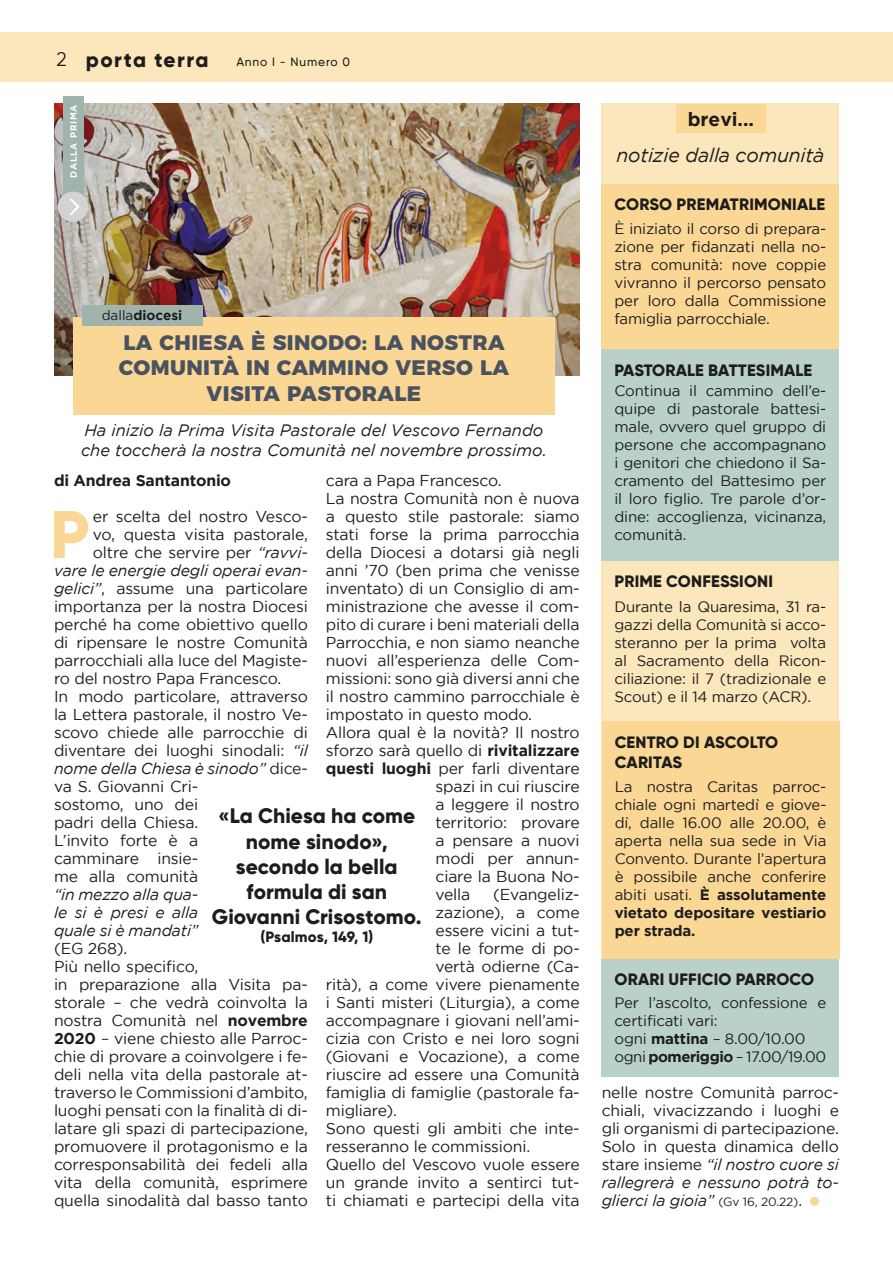
<style>
.page{position:relative;width:893px;height:1263px;background:#fff}
.page>*{position:absolute;margin:0;border:0;box-sizing:border-box;transform-origin:0 0}
.t1{font:800 67.2px "Gilroy";color:#fbd796}
.t2{font:800 21px/25.2px "Gilroy";letter-spacing:.005em;color:#1d1d1b;text-align:center}
.t3{font:800 21px/25.5px "Montserrat";letter-spacing:.02em;color:#4a5260;text-align:center}
.t4{font:800 21px "Gilroy";letter-spacing:.07em;color:#1d1d1b}
.t5{font:italic 19.5px "Gotham";letter-spacing:-.01em;color:#1d1d1b}
.t6{font:700 19.05px "Gotham";color:#1d1d1b}
.t7{font:800 16.5px/19.8px "Gilroy";letter-spacing:.01em;color:#1d1d1b}
.t8{font:italic 16.5px/19.8px "Gotham";color:#1d1d1b}
.t9{font:15.75px/18px "Gotham";letter-spacing:-.01em;color:#1d1d1b}
.t10{font:italic 15.75px/18px "Gotham";letter-spacing:-.01em;color:#1d1d1b;text-align:justify}
.t11{font:700 15.75px "Gotham";letter-spacing:-.01em;color:#1d1d1b}
.t12{font:15px/18px "Gotham";letter-spacing:-.01em;color:#1d1d1b;text-align:justify}
.t13{font:800 15px "Gilroy";letter-spacing:.01em;color:#1d1d1b}
.t14{font:700 13.5px "Gotham";color:#1d1d1b}
.t15{font:500 12px "Gilroy";letter-spacing:.07em;color:#1d1d1b}
.t16{font:700 9px "Gotham";letter-spacing:.09em;color:#fff}
.s1{font-weight:400;font-size:19.5px}
.s2{font-weight:400}
.s3{font-weight:700}
.s4{font-style:italic}
.s5{font-style:normal}
.s6{font-size:12px}
</style>
<div class="page">
<div style="left:0;top:33px;width:893px;height:49px;background:#fce6bb"></div>
<img style="left:54px;top:103px;width:526px;height:273px">
<div style="left:73px;top:317px;width:482px;height:98px;background:#fbd796"></div>
<div style="left:602px;top:103px;width:237px;height:862px;background:#fce6bb"></div>
<div style="left:63px;top:96px;width:21px;height:121px;background:#a0b4ad"></div>
<svg style="left:58px;top:192px;width:30px;height:30px"></svg>
<div style="left:82px;top:305px;width:121px;height:20px;background:#a0b4ad"></div>
<div style="left:676px;top:104px;width:89px;height:29px;background:#fbd796"></div>
<div style="left:602px;top:184px;width:237px;height:166px;background:#fbd796"></div>
<div style="left:602px;top:350px;width:237px;height:211px;background:#bad1ca"></div>
<div style="left:602px;top:722px;width:237px;height:237px;background:#fbd796"></div>
<div style="left:602px;top:959px;width:237px;height:118px;background:#bad1ca"></div>
<h2 class="t4" style="left:56px;top:46px;width:154px"><span class="s1">2</span> porta terra</h2>
<p class="t15" style="left:236px;top:55px;width:115px">Anno I - Numero 0</p>
<p class="t16" style="left:69px;top:178px;width:75px;rotate:-90deg">DALLA PRIMA</p>
<p class="t14" style="left:102px;top:307px;width:82px"><span class="s2">dalla</span>diocesi</p>
<h2 class="t3" style="left:119px;top:328px;width:392px">LA CHIESA È SINODO: LA NOSTRA<br>COMUNITÀ IN CAMMINO VERSO LA<br>VISITA PASTORALE</h2>
<p class="t8" style="left:81px;top:420px;width:467px">Ha inizio la Prima Visita Pastorale del Vescovo Fernando che toccherà la nostra Comunità nel novembre prossimo.</p>
<p class="t11" style="left:54px;top:471px;width:179px">di Andrea Santantonio</p>
<h1 class="t1" style="left:50px;top:492px;width:41px">P</h1>
<p class="t9" style="left:93px;top:507px;width:216px">er scelta del nostro Vesco-</p>
<p class="t9" style="left:326px;top:471px;width:177px">cara a Papa Francesco.</p>
<p class="t9" style="left:326px;top:489px;width:255px">La nostra Comunità non è nuova</p>
<p class="t9" style="left:326px;top:507px;width:255px">a questo stile pastorale: siamo</p>
<p class="t9" style="left:326px;top:525px;width:255px">stati forse la prima parrocchia</p>
<p class="t9" style="left:326px;top:543px;width:255px">della Diocesi a dotarsi già negli</p>
<p class="t9" style="left:326px;top:561px;width:255px">anni ’70 (ben prima che venisse</p>
<p class="t9" style="left:326px;top:579px;width:255px">inventato) di un Consiglio di am-</p>
<p class="t9" style="left:326px;top:597px;width:255px">ministrazione che avesse il com-</p>
<p class="t9" style="left:326px;top:615px;width:255px">pito di curare i beni materiali della</p>
<p class="t9" style="left:326px;top:633px;width:255px">Parrocchia, e non siamo neanche</p>
<p class="t9" style="left:326px;top:651px;width:255px">nuovi all’esperienza delle Com-</p>
<p class="t9" style="left:326px;top:669px;width:255px">missioni: sono già diversi anni che</p>
<p class="t9" style="left:326px;top:687px;width:255px">il nostro cammino parrocchiale è</p>
<p class="t9" style="left:326px;top:705px;width:208px">impostato in questo modo.</p>
<p class="t9" style="left:326px;top:723px;width:255px">Allora qual è la novità? Il nostro</p>
<p class="t9" style="left:326px;top:741px;width:255px">sforzo sarà quello di <span class="s3">rivitalizzare</span></p>
<p class="t9" style="left:326px;top:759px;width:255px"><span class="s3">questi luoghi</span> per farli diventare</p>
<p class="t9" style="left:435px;top:777px;width:146px">spazi in cui riuscire</p>
<p class="t9" style="left:435px;top:795px;width:146px">a leggere il nostro</p>
<p class="t9" style="left:435px;top:813px;width:146px">territorio: provare</p>
<p class="t9" style="left:435px;top:831px;width:146px">a pensare a nuovi</p>
<p class="t9" style="left:435px;top:849px;width:146px">modi per annun-</p>
<p class="t9" style="left:435px;top:867px;width:146px">ciare la Buona No-</p>
<p class="t9" style="left:435px;top:885px;width:36px">vella</p>
<p class="t9" style="left:493px;top:885px;width:88px">(Evangeliz-</p>
<p class="t9" style="left:435px;top:903px;width:146px">zazione), a come</p>
<p class="t9" style="left:435px;top:921px;width:146px">essere vicini a tut-</p>
<p class="t9" style="left:435px;top:939px;width:146px">te le forme di po-</p>
<p class="t9" style="left:435px;top:957px;width:146px">vertà odierne (Ca-</p>
<p class="t9" style="left:326px;top:975px;width:255px">rità), a come vivere pienamente</p>
<p class="t9" style="left:326px;top:993px;width:255px">i Santi misteri (Liturgia), a come</p>
<p class="t9" style="left:326px;top:1011px;width:255px">accompagnare i giovani nell’ami-</p>
<p class="t9" style="left:326px;top:1029px;width:255px">cizia con Cristo e nei loro sogni</p>
<p class="t9" style="left:326px;top:1047px;width:255px">(Giovani e Vocazione), a come</p>
<p class="t9" style="left:326px;top:1065px;width:255px">riuscire ad essere una Comunità</p>
<p class="t9" style="left:326px;top:1083px;width:255px">famiglia di famiglie (pastorale fa-</p>
<p class="t9" style="left:326px;top:1101px;width:73px">migliare).</p>
<p class="t9" style="left:326px;top:1119px;width:255px">Sono questi gli ambiti che inte-</p>
<p class="t9" style="left:326px;top:1137px;width:206px">resseranno le commissioni.</p>
<p class="t9" style="left:326px;top:1155px;width:255px">Quello del Vescovo vuole essere</p>
<p class="t9" style="left:326px;top:1173px;width:255px">un grande invito a sentirci tut-</p>
<p class="t9" style="left:326px;top:1191px;width:255px">ti chiamati e partecipi della vita</p>
<p class="t9" style="left:93px;top:525px;width:216px">vo, questa visita pastorale,</p>
<p class="t9" style="left:93px;top:543px;width:216px">oltre che servire per <span class="s4">“ravvi-</span></p>
<p class="t10" style="left:54px;top:561px;width:255px">vare le energie degli operai evan-</p>
<p class="t9" style="left:54px;top:579px;width:255px"><span class="s4">gelici”</span>, assume una particolare</p>
<p class="t9" style="left:54px;top:597px;width:255px">importanza per la nostra Diocesi</p>
<p class="t9" style="left:54px;top:615px;width:255px">perché ha come obiettivo quello</p>
<p class="t9" style="left:54px;top:633px;width:255px">di ripensare le nostre Comunità</p>
<p class="t9" style="left:54px;top:651px;width:255px">parrocchiali alla luce del Magiste-</p>
<p class="t9" style="left:54px;top:669px;width:229px">ro del nostro Papa Francesco.</p>
<p class="t9" style="left:54px;top:687px;width:255px">In modo particolare, attraverso</p>
<p class="t9" style="left:54px;top:705px;width:255px">la Lettera pastorale, il nostro Ve-</p>
<p class="t9" style="left:54px;top:723px;width:255px">scovo chiede alle parrocchie di</p>
<p class="t9" style="left:54px;top:741px;width:255px">diventare dei luoghi sinodali: <span class="s4">“il</span></p>
<p class="t10" style="left:54px;top:759px;width:255px">nome della Chiesa è sinodo” <span class="s5">dice-</span></p>
<p class="t9" style="left:54px;top:777px;width:146px">va S. Giovanni Cri-</p>
<p class="t9" style="left:54px;top:795px;width:146px">sostomo, uno dei</p>
<p class="t9" style="left:54px;top:813px;width:146px">padri della Chiesa.</p>
<p class="t9" style="left:54px;top:831px;width:146px">L’invito forte è a</p>
<p class="t9" style="left:54px;top:849px;width:146px">camminare insie-</p>
<p class="t9" style="left:54px;top:867px;width:146px">me alla comunità</p>
<p class="t10" style="left:54px;top:885px;width:146px">“in mezzo alla qua&shy;le si è presi e alla quale si è mandati”</p>
<p class="t9" style="left:54px;top:939px;width:255px">(EG 268).<br>Più nello specifico,<br>in preparazione alla Visita pa&shy;storale – che vedrà coinvolta la nostra Comunità nel <span class="s3">novembre<br>2020</span> – viene chiesto alle Parroc&shy;chie di provare a coinvolgere i fe&shy;deli nella vita della pastorale at&shy;traverso le Commissioni d’ambito, luoghi pensati con la finalità di di&shy;latare gli spazi di partecipazione, promuovere il protagonismo e la corresponsabilità dei fedeli alla vita della comunità, esprimere quella sinodalità dal basso tanto</p>
<h2 class="t2" style="left:212px;top:803px;width:211px">«La Chiesa ha come nome sinodo», secondo la bella formula di san<br>Giovanni Crisostomo.</h2>
<p class="t13" style="left:261px;top:927px;width:114px">(Psalmos, 149, 1)</p>
<p class="t6" style="left:688px;top:108px;width:68px">brevi...</p>
<p class="t5" style="left:616px;top:144px;width:209px">notizie dalla comunità</p>
<p class="t7" style="left:614px;top:194px;width:212px">CORSO PREMATRIMONIALE</p>
<p class="t12" style="left:614px;top:219px;width:213px">È iniziato il corso di prepara&shy;zione per fidanzati nella no&shy;stra comunità: nove coppie vivranno il percorso pensato per loro dalla Commissione famiglia parrocchiale.</p>
<p class="t7" style="left:614px;top:360px;width:199px">PASTORALE BATTESIMALE</p>
<p class="t12" style="left:614px;top:381px;width:213px">Continua il cammino dell’e&shy;quipe di pastorale battesi&shy;male, ovvero quel gruppo di persone che accompagnano i genitori che chiedono il Sa&shy;cramento del Battesimo per il loro figlio. Tre parole d’or&shy;dine: accoglienza, vicinanza, comunità.</p>
<p class="t7" style="left:614px;top:571px;width:160px">PRIME CONFESSIONI</p>
<p class="t12" style="left:614px;top:597px;width:213px">Durante la Quaresima, 31 ra&shy;gazzi della Comunità si acco&shy;steranno per la prima volta al Sacramento della Ricon&shy;ciliazione: il 7 (tradizionale e Scout) e il 14 marzo (ACR).</p>
<p class="t7" style="left:615px;top:732px;width:165px">CENTRO DI ASCOLTO<br>CARITAS</p>
<p class="t12" style="left:615px;top:777px;width:213px">La nostra Caritas parroc&shy;chiale ogni martedì e giove&shy;dì, dalle 16.00 alle 20.00, è aperta nella sua sede in Via Convento. Durante l’apertura è possibile anche conferire abiti usati. <span class="s3">È assolutamente vietato depositare vestiario per strada.</span></p>
<p class="t7" style="left:614px;top:969px;width:201px">ORARI UFFICIO PARROCO</p>
<p class="t12" style="left:614px;top:993px;width:213px;text-align:left">Per l’ascolto, confessione e certificati vari:<br>ogni <span class="s3">mattina</span> – 8.00/10.00 ogni <span class="s3">pomeriggio</span> – 17.00/19.00</p>
<p class="t9" style="left:602px;top:1083px;width:239px;text-align:justify">nelle nostre Comunità parroc&shy;chiali, vivacizzando i luoghi e gli organismi di partecipazione.<br>Solo in questa dinamica dello stare insieme <span class="s4">“il nostro cuore si rallegrerà e nessuno potrà to&shy;glierci la gioia”</span> <span class="s6">(Gv 16, 20.22)</span>.</p>
</div>
